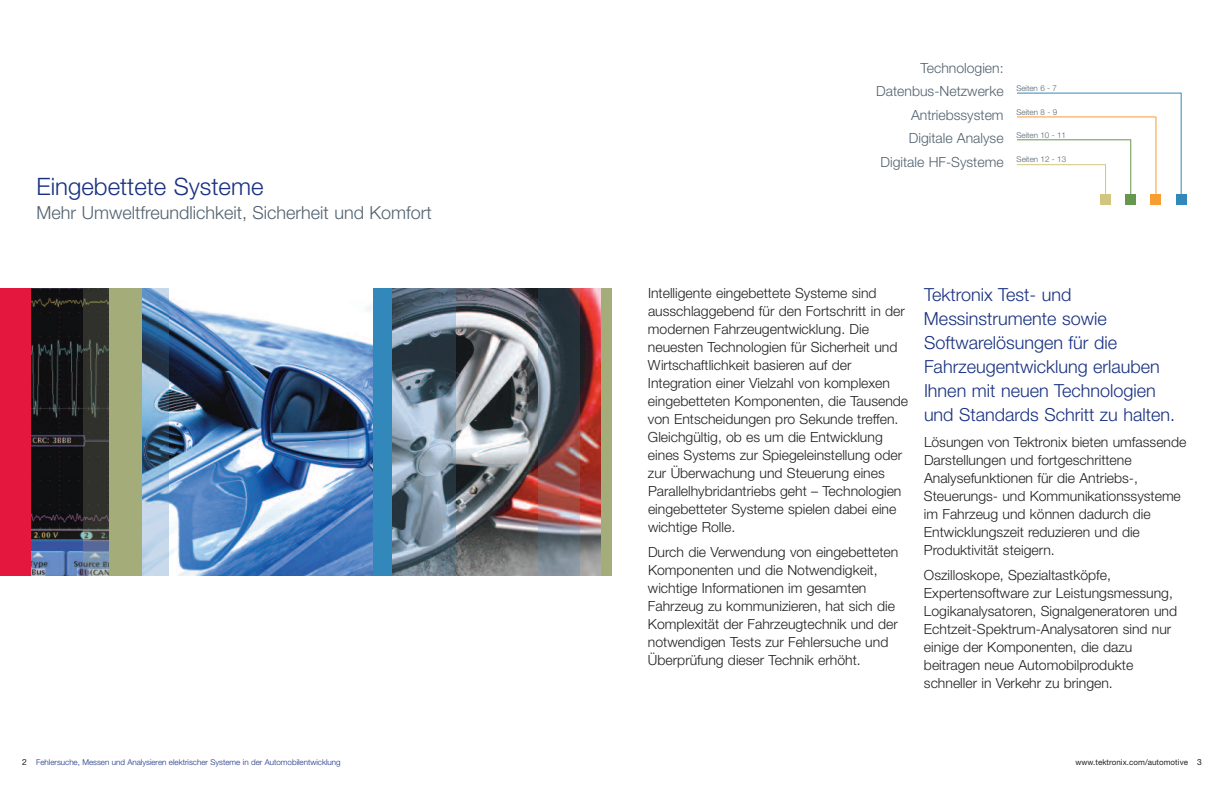
<style>
.page{position:relative;width:1224px;height:792px;background:#fff}
.page>*{position:absolute;margin:0;border:0;box-sizing:border-box;transform-origin:0 0}
.t1{font:24px "Helvetica Neue Light TT";color:#183181}
.t2{font:18px/24px "Helvetica Neue Light TT";color:#183181}
.t3{font:18px "Helvetica Neue Light TT";color:#52626f}
.t4{font:14px/18px "Helvetica Neue Light TT";color:#231f20}
.t5{font:14px/23.5px "Helvetica Neue Light TT";color:#52626f;text-align:right}
.t6{font:8px "Helvetica Neue Light TT";color:#183181}
.t7{font:8px "Helvetica Neue Light TT";color:#52626f}
.t8{font:8px "Helvetica Neue";letter-spacing:.005em;color:#231f20}
.s1{font-family:"Helvetica Neue";font-size:8.5px;color:#231f20}
.s2{font-size:8.5px}
</style>
<div class="page">
<img style="left:456px;top:288px;width:145px;height:288px">
<img style="left:31px;top:288px;width:52px;height:288px">
<img style="left:168px;top:288px;width:206px;height:288px">
<div style="left:0;top:288px;width:31px;height:288px;background:#e4183e"></div>
<div style="left:601px;top:288px;width:11px;height:288px;background:#a4ad7a"></div>
<div style="left:1176px;top:194px;width:11px;height:10px;background:#3287bb"></div>
<hr style="left:1181px;top:93px;width:1px;height:108px;background:#3287bb">
<div style="left:1151px;top:194px;width:10px;height:10px;background:#f89d31"></div>
<hr style="left:1156px;top:117px;width:1px;height:83px;background:#f89d31">
<div style="left:1125px;top:194px;width:11px;height:10px;background:#67964f"></div>
<hr style="left:1130px;top:140px;width:1px;height:59px;background:#67964f">
<div style="left:1100px;top:194px;width:11px;height:10px;background:#d0c67f"></div>
<hr style="left:1105px;top:165px;width:1px;height:36px;background:#d0c67f">
<hr style="left:1017px;top:93px;width:164px;height:1px;background:#3287bb">
<hr style="left:1017px;top:117px;width:139px;height:1px;background:#f89d31">
<hr style="left:1017px;top:140px;width:114px;height:1px;background:#67964f">
<hr style="left:1017px;top:164px;width:89px;height:1px;background:#d0c67f">
<img style="left:392px;top:288px;width:64px;height:288px">
<img style="left:538px;top:288px;width:41px;height:288px">
<img style="left:83px;top:288px;width:26px;height:288px">
<img style="left:142px;top:288px;width:26px;height:288px">
<div style="left:374px;top:288px;width:18px;height:288px;background:#3287bb"></div>
<div style="left:109px;top:288px;width:33px;height:288px;background:#a4ad7a"></div>
<h1 class="t1" style="left:37px;top:172px;width:228px">Eingebettete Systeme</h1>
<p class="t3" style="left:37px;top:201px;width:397px">Mehr Umweltfreundlichkeit, Sicherheit und Komfort</p>
<p class="t5" style="left:876px;top:56px;width:129px">Technologien:<br>Datenbus-Netzwerke<br>Antriebssystem<br>Digitale Analyse<br>Digitale HF-Systeme</p>
<p class="t7" style="left:1016px;top:83px;width:42px">Seiten 6 - 7</p>
<p class="t7" style="left:1017px;top:107px;width:42px">Seiten 8 - 9</p>
<p class="t7" style="left:1017px;top:130px;width:51px">Seiten 10 - 11</p>
<p class="t7" style="left:1017px;top:154px;width:51px">Seiten 12 - 13</p>
<p class="t4" style="left:648px;top:283px;width:262px">Intelligente eingebettete Systeme sind ausschlaggebend für den Fortschritt in der modernen Fahrzeugentwicklung. Die neuesten Technologien für Sicherheit und Wirtschaftlichkeit basieren auf der Integration einer Vielzahl von komplexen eingebetteten Komponenten, die Tausende von Entscheidungen pro Sekunde treffen.<br>Gleichgültig, ob es um die Entwicklung eines Systems zur Spiegeleinstellung oder zur Überwachung und Steuerung eines Parallelhybridantriebs geht – Technologien eingebetteter Systeme spielen dabei eine wichtige Rolle.</p>
<p class="t4" style="left:648px;top:542px;width:252px">Durch die Verwendung von eingebetteten Komponenten und die Notwendigkeit, wichtige Informationen im gesamten Fahrzeug zu kommunizieren, hat sich die Komplexität der Fahrzeugtechnik und der notwendigen Tests zur Fehlersuche und Überprüfung dieser Technik erhöht.</p>
<p class="t2" style="left:924px;top:283px;width:253px">Tektronix Test- und<br>Messinstrumente sowie<br>Softwarelösungen für die<br>Fahrzeugentwicklung erlauben<br>Ihnen mit neuen Technologien und Standards Schritt zu halten.</p>
<p class="t4" style="left:924px;top:432px;width:264px">Lösungen von Tektronix bieten umfassende Darstellungen und fortgeschrittene Analysefunktionen für die Antriebs-, Steuerungs- und Kommunikationssysteme im Fahrzeug und können dadurch die Entwicklungszeit reduzieren und die Produktivität steigern.</p>
<p class="t4" style="left:924px;top:566px;width:255px">Oszilloskope, Spezialtastköpfe, Expertensoftware zur Leistungsmessung, Logikanalysatoren, Signalgeneratoren und Echtzeit-Spektrum-Analysatoren sind nur einige der Komponenten, die dazu beitragen neue Automobilprodukte schneller in Verkehr zu bringen.</p>
<p class="t6" style="left:22px;top:758px;width:320px"><span class="s1">2</span> Fehlersuche, Messen und Analysieren elektrischer Systeme in der Automobilentwicklung</p>
<p class="t8" style="left:1075px;top:757px;width:128px">www.tektronix.com/automotive <span class="s2">3</span></p>
</div>
